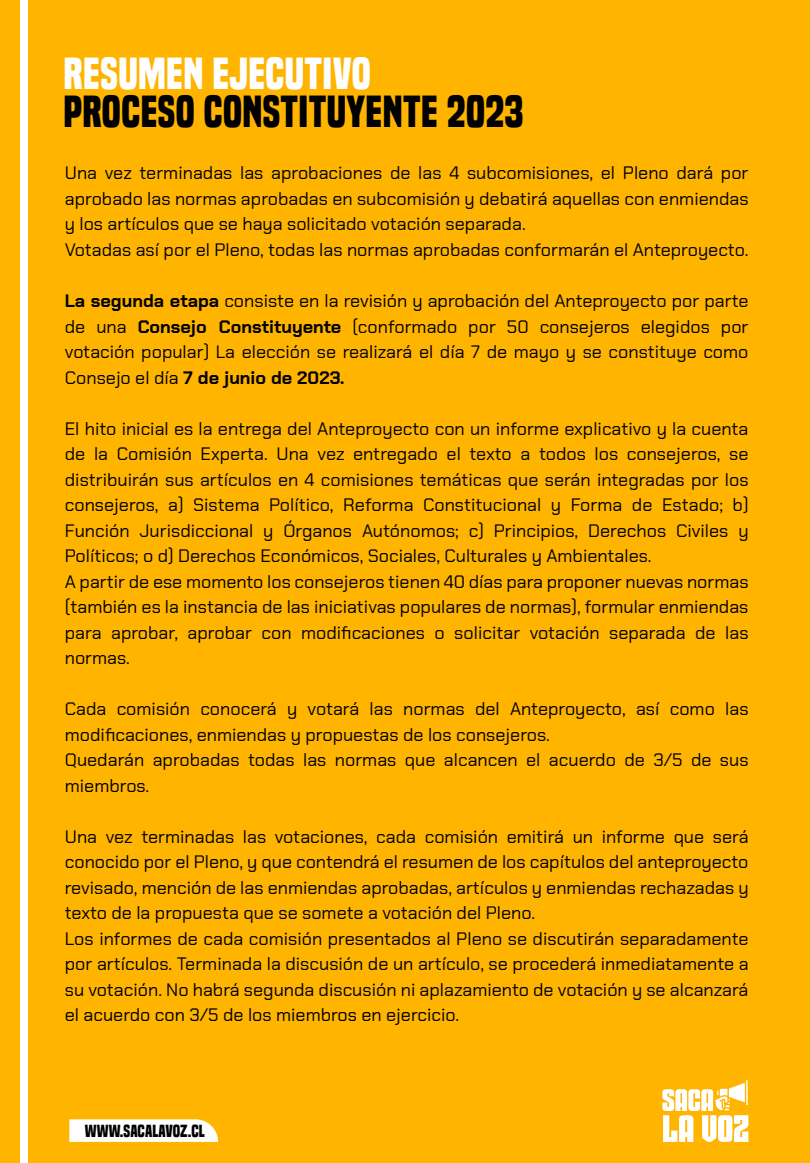
<style>
.page{position:relative;width:810px;height:1163px;background:#fff}
.page>*{position:absolute;margin:0;border:0;box-sizing:border-box;transform-origin:0 0}
.t1{font:700 41.85px "Built Titling Rg";letter-spacing:.01em;color:#000}
.t2{font:700 41.85px "Built Titling Rg";letter-spacing:.01em;color:#fff}
.t3{font:18px/25.5px "Chakra Petch";color:#000}
.t4{font:700 16.35px "Built Titling Rg";letter-spacing:.005em;color:#000}
.s1{font-weight:700}
</style>
<div class="page">
<div style="left:0;top:0;width:810px;height:1162px;background:#ffb400"></div>
<svg style="left:662px;top:1080px;width:86px;height:61px"></svg>
<svg style="left:69px;top:1119px;width:149px;height:22px;background:#fffbf2"></svg>
<div style="left:20px;top:0;width:8px;height:1162px;background:#fff"></div>
<h1 class="t2" style="left:64px;top:48px;width:309px">RESUMEN EJECUTIVO</h1>
<h1 class="t1" style="left:63px;top:87px;width:462px">PROCESO CONSTITUYENTE 2023</h1>
<p class="t3" style="left:65px;top:160px;width:685px">Una vez terminadas las aprobaciones de las 4 subcomisiones, el Pleno dará por aprobado las normas aprobadas en subcomisión y debatirá aquellas con enmiendas y los artículos que se haya solicitado votación separada.<br>Votadas así por el Pleno, todas las normas aprobadas conformarán el Anteproyecto.</p>
<p class="t3" style="left:65px;top:288px;width:685px;text-align:justify"><span class="s1">La segunda etapa</span> consiste en la revisión y aprobación del Anteproyecto por parte de una <span class="s1">Consejo Constituyente</span> (conformado por 50 consejeros elegidos por votación popular) La elección se realizará el día 7 de mayo y se constituye como Consejo el día <span class="s1">7 de junio de 2023.</span></p>
<p class="t3" style="left:65px;top:415px;width:685px">El hito inicial es la entrega del Anteproyecto con un informe explicativo y la cuenta de la Comisión Experta. Una vez entregado el texto a todos los consejeros, se distribuirán sus artículos en 4 comisiones temáticas que serán integradas por los consejeros, a) Sistema Político, Reforma Constitucional y Forma de Estado; b)<br>Función Jurisdiccional y Órganos Autónomos; c) Principios, Derechos Civiles y Políticos; o d) Derechos Económicos, Sociales, Culturales y Ambientales.<br>A partir de ese momento los consejeros tienen 40 días para proponer nuevas normas (también es la instancia de las iniciativas populares de normas), formular enmiendas para aprobar, aprobar con modificaciones o solicitar votación separada de las normas.</p>
<p class="t3" style="left:65px;top:696px;width:685px">Cada comisión conocerá y votará las normas del Anteproyecto, así como las modificaciones, enmiendas y propuestas de los consejeros.<br>Quedarán aprobadas todas las normas que alcancen el acuerdo de 3/5 de sus miembros.</p>
<p class="t3" style="left:65px;top:823px;width:685px">Una vez terminadas las votaciones, cada comisión emitirá un informe que será conocido por el Pleno, y que contendrá el resumen de los capítulos del anteproyecto revisado, mención de las enmiendas aprobadas, artículos y enmiendas rechazadas y texto de la propuesta que se somete a votación del Pleno.<br>Los informes de cada comisión presentados al Pleno se discutirán separadamente por artículos. Terminada la discusión de un artículo, se procederá inmediatamente a su votación. No habrá segunda discusión ni aplazamiento de votación y se alcanzará el acuerdo con 3/5 de los miembros en ejercicio.</p>
<p class="t4" style="left:85px;top:1121px;width:122px">WWW.SACALAVOZ.CL</p>
</div>
